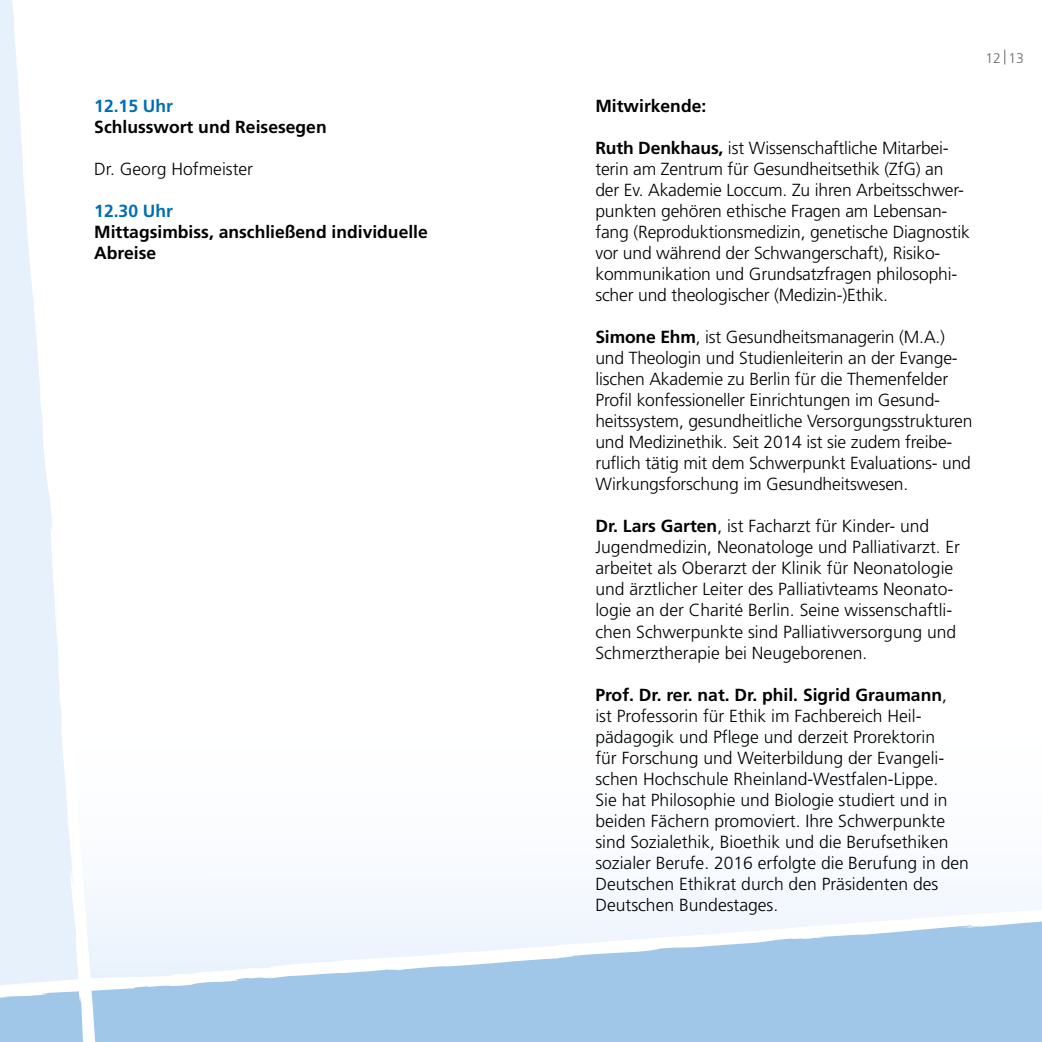
<style>
.page{position:relative;width:1042px;height:1042px;background:#fff}
.page>*{position:absolute;margin:0;border:0;box-sizing:border-box;transform-origin:0 0}
.t1{font:300 17.5px/21px "Frutiger LT Pro";color:#000}
.t2{font:700 17.5px/21px "Frutiger LT Pro";color:#000}
.t3{font:700 17.5px "Frutiger LT Pro";color:#006eb4}
.t4{font:300 14px "Frutiger LT Pro";color:#686867}
.s1{font-weight:700}
</style>
<div class="page">
<svg style="left:0;top:0;width:72px;height:874px;fill:#e7f1fb"></svg>
<svg style="left:0;top:874px;width:1042px;height:168px"></svg>
<svg style="left:1004px;top:50px;width:1px;height:14px"></svg>
<p class="t3" style="left:94px;top:96px;width:80px">12.15 Uhr</p>
<p class="t2" style="left:94px;top:117px;width:234px">Schlusswort und Reisesegen</p>
<p class="t1" style="left:94px;top:159px;width:160px">Dr. Georg Hofmeister</p>
<p class="t3" style="left:94px;top:201px;width:80px">12.30 Uhr</p>
<p class="t2" style="left:94px;top:222px;width:335px">Mittagsimbiss, anschließend individuelle<br>Abreise</p>
<p class="t2" style="left:595px;top:96px;width:112px">Mitwirkende:</p>
<p class="t1" style="left:595px;top:138px;width:376px"><span class="s1">Ruth Denkhaus,</span> ist Wissenschaftliche Mitarbei&shy;terin am Zentrum für Gesundheitsethik (ZfG) an der Ev. Akademie Loccum. Zu ihren Arbeitsschwer&shy;punkten gehören ethische Fragen am Lebensan&shy;fang (Reproduktionsmedizin, genetische Diagnostik vor und während der Schwangerschaft), Risiko&shy;kommunikation und Grundsatzfragen philosophi&shy;scher und theologischer (Medizin-)Ethik.</p>
<p class="t1" style="left:595px;top:327px;width:379px"><span class="s1">Simone Ehm</span>, ist Gesundheitsmanagerin (M.A.) und Theologin und Studienleiterin an der Evange&shy;lischen Akademie zu Berlin für die Themenfelder Profil konfessioneller Einrichtungen im Gesund&shy;heitssystem, gesundheitliche Versorgungsstrukturen und Medizinethik. Seit 2014 ist sie zudem freibe&shy;ruflich tätig mit dem Schwerpunkt Evaluations- und Wirkungsforschung im Gesundheitswesen.</p>
<p class="t1" style="left:595px;top:516px;width:366px"><span class="s1">Dr. Lars Garten</span>, ist Facharzt für Kinder- und Jugendmedizin, Neonatologe und Palliativarzt. Er arbeitet als Oberarzt der Klinik für Neonatologie und ärztlicher Leiter des Palliativteams Neonato&shy;logie an der Charité Berlin. Seine wissenschaftli&shy;chen Schwerpunkte sind Palliativversorgung und Schmerztherapie bei Neugeborenen.</p>
<p class="t1" style="left:595px;top:684px;width:375px"><span class="s1">Prof. Dr. rer. nat. Dr. phil. Sigrid Graumann</span>,<br>ist Professorin für Ethik im Fachbereich Heil&shy;pädagogik und Pflege und derzeit Prorektorin<br>für Forschung und Weiterbildung der Evangeli&shy;schen Hochschule Rheinland-Westfalen-Lippe.<br>Sie hat Philosophie und Biologie studiert und in beiden Fächern promoviert. Ihre Schwerpunkte sind Sozialethik, Bioethik und die Berufsethiken sozialer Berufe. 2016 erfolgte die Berufung in den Deutschen Ethikrat durch den Präsidenten des Deutschen Bundestages.</p>
<p class="t4" style="left:985px;top:50px;width:40px">12 13</p>
</div>
